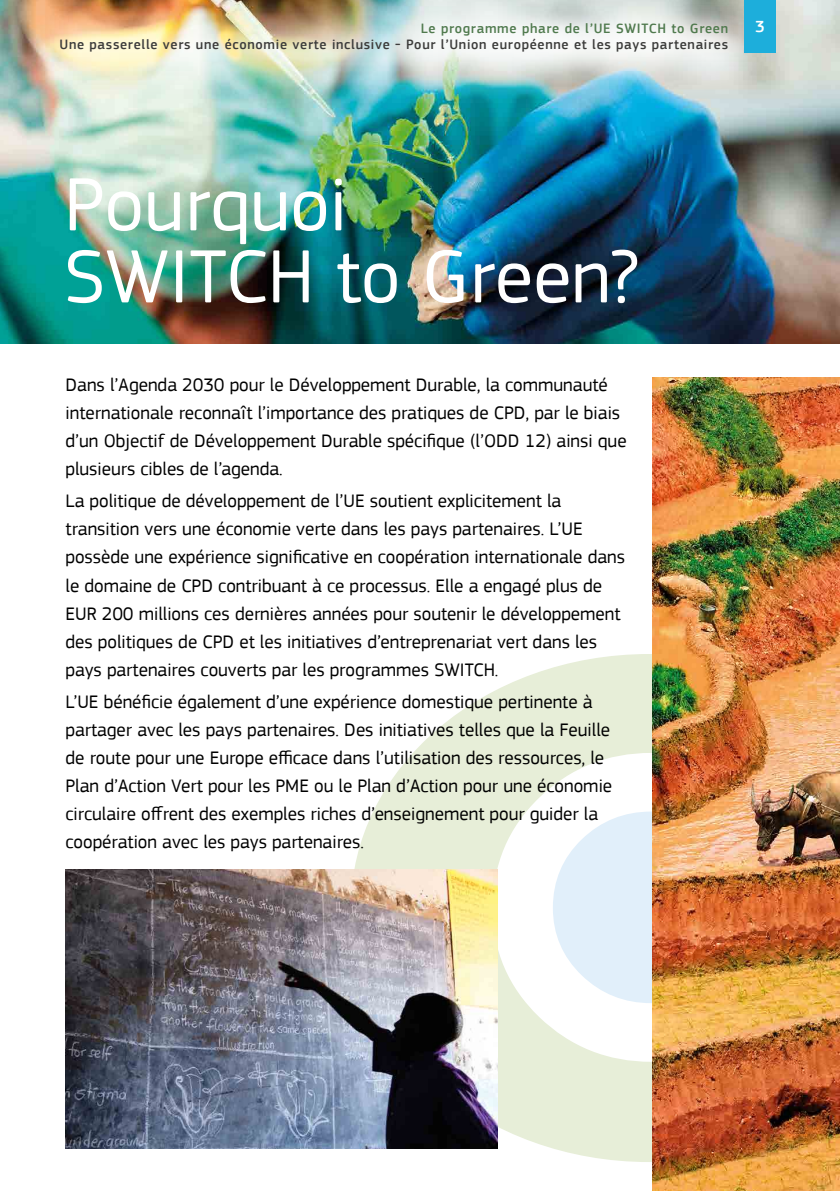
<style>
.page{position:relative;width:840px;height:1191px;background:#fff}
.page>*{position:absolute;margin:0;border:0;box-sizing:border-box;transform-origin:0 0}
.t1{font:78.4px/72px "PF Square Sans Pro";color:#fff}
.t2{font:19px/28px "PF Square Sans Pro";color:#000}
.t3{font:500 17px "PF Square Sans Pro";color:#fff}
.t4{font:500 14px "PF Square Sans Pro";letter-spacing:.05em;color:#3c3c3b}
.t5{font:500 14px "PF Square Sans Pro";letter-spacing:.05em;color:#507a4e}
</style>
<div class="page">
<svg style="left:351px;top:654px;width:301px;height:508px;fill:#e7eed8"></svg>
<svg style="left:492px;top:753px;width:160px;height:308px"></svg>
<svg style="left:552px;top:811px;width:100px;height:192px"></svg>
<img style="left:0;top:0;width:839px;height:344px">
<img style="left:17px;top:0;width:762px;height:105px">
<img style="left:652px;top:377px;width:187px;height:814px">
<img style="left:65px;top:869px;width:432px;height:279px">
<div style="left:743px;top:0;width:32px;height:52px;background:#1daedb"></div>
<p class="t5" style="left:420px;top:20px;width:309px">Le programme phare de l’UE SWITCH to Green</p>
<p class="t4" style="left:59px;top:37px;width:669px">Une passerelle vers une économie verte inclusive - Pour l’Union européenne et les pays partenaires</p>
<p class="t3" style="left:754px;top:17px;width:11px">3</p>
<h1 class="t1" style="left:64px;top:169px;width:575px">Pourquoi<br>SWITCH to Green?</h1>
<p class="t2" style="left:65px;top:371px;width:562px">Dans l’Agenda 2030 pour le Développement Durable, la communauté internationale reconnaît l’importance des pratiques de CPD, par le biais d’un Objectif de Développement Durable spécifique (l’ODD 12) ainsi que plusieurs cibles de l’agenda.</p>
<p class="t2" style="left:65px;top:487px;width:560px">La politique de développement de l’UE soutient explicitement la transition vers une économie verte dans les pays partenaires. L’UE possède une expérience significative en coopération internationale dans le domaine de CPD contribuant à ce processus. Elle a engagé plus de EUR 200 millions ces dernières années pour soutenir le développement des politiques de CPD et les initiatives d’entreprenariat vert dans les pays partenaires couverts par les programmes SWITCH.</p>
<p class="t2" style="left:65px;top:687px;width:548px">L’UE bénéficie également d’une expérience domestique pertinente à partager avec les pays partenaires. Des initiatives telles que la Feuille de route pour une Europe efficace dans l’utilisation des ressources, le Plan d’Action Vert pour les PME ou le Plan d’Action pour une économie circulaire offrent des exemples riches d’enseignement pour guider la coopération avec les pays partenaires.</p>
</div>
